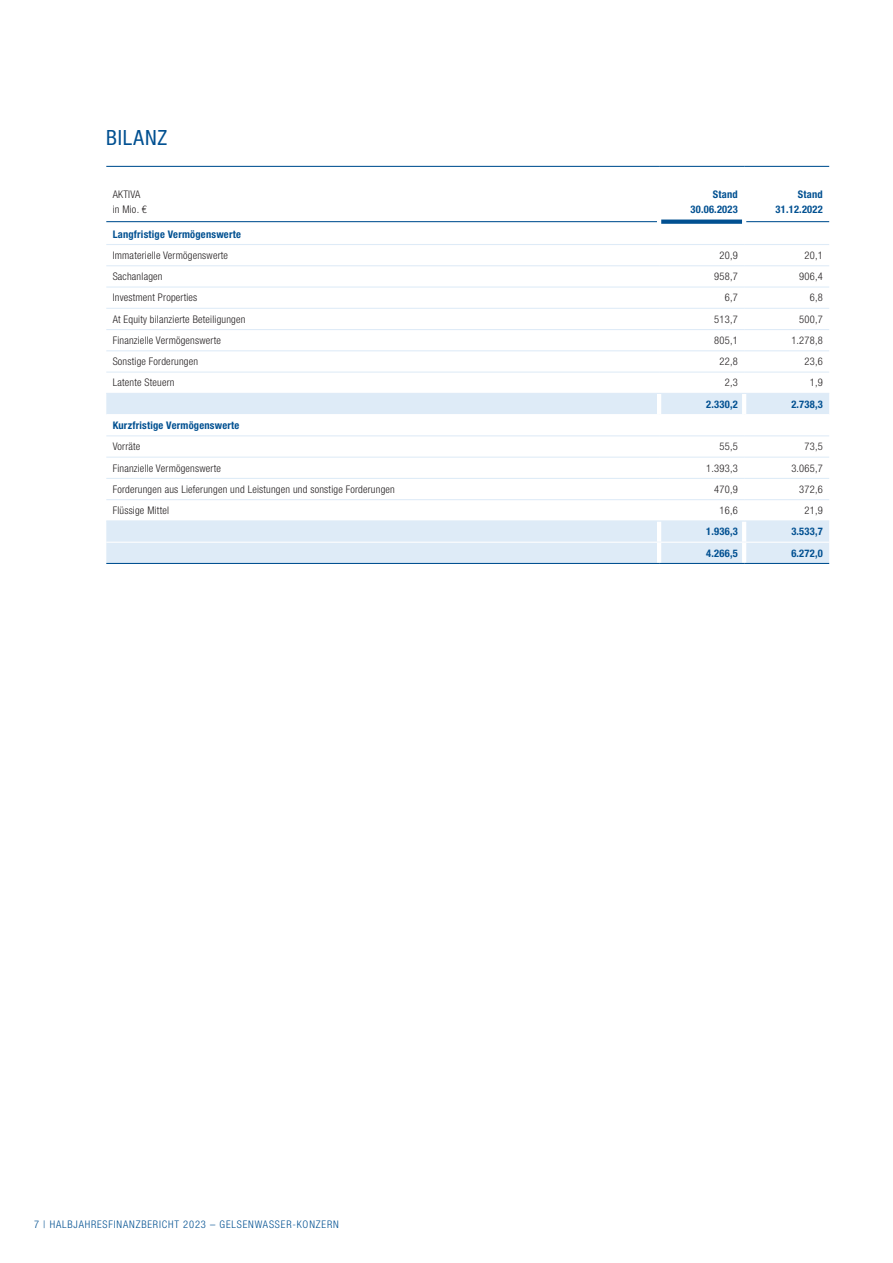
<style>
.page{position:relative;width:893px;height:1263px;background:#fff}
.page>*{position:absolute;margin:0;border:0;box-sizing:border-box;transform-origin:0 0}
.t1{font:condensed 21px "Helvetica Neue LT Pro";letter-spacing:.03em;color:#015091}
.t2{font:300 condensed 10.5px/15px "Helvetica Neue LT Pro";letter-spacing:.02em;color:#231f20}
.t3{font:700 condensed 10.5px/15px "Helvetica Neue LT Pro";letter-spacing:.02em;color:#015091;text-align:right}
.t4{font:300 condensed 10.5px "Helvetica Neue LT Pro";letter-spacing:.08em;color:#015091}
</style>
<div class="page">
<svg style="left:106px;top:394px;width:723px;height:169px"></svg>
<hr style="left:657px;top:394px;width:4px;height:20px;background:#fff">
<hr style="left:742px;top:394px;width:4px;height:20px;background:#fff">
<hr style="left:657px;top:415px;width:4px;height:20px;background:#fff">
<hr style="left:742px;top:415px;width:4px;height:20px;background:#fff">
<hr style="left:657px;top:436px;width:4px;height:21px;background:#fff">
<hr style="left:742px;top:436px;width:4px;height:21px;background:#fff">
<hr style="left:657px;top:458px;width:4px;height:20px;background:#fff">
<hr style="left:742px;top:458px;width:4px;height:20px;background:#fff">
<hr style="left:657px;top:479px;width:4px;height:20px;background:#fff">
<hr style="left:742px;top:479px;width:4px;height:20px;background:#fff">
<hr style="left:657px;top:500px;width:4px;height:20px;background:#fff">
<hr style="left:742px;top:500px;width:4px;height:20px;background:#fff">
<hr style="left:657px;top:521px;width:4px;height:21px;background:#fff">
<hr style="left:742px;top:521px;width:4px;height:21px;background:#fff">
<hr style="left:657px;top:543px;width:4px;height:20px;background:#fff">
<hr style="left:742px;top:543px;width:4px;height:20px;background:#fff">
<hr style="left:106px;top:244px;width:553px;height:1px;background:#deebf7">
<hr style="left:659px;top:244px;width:85px;height:1px;background:#deebf7">
<hr style="left:744px;top:244px;width:85px;height:1px;background:#deebf7">
<hr style="left:106px;top:265px;width:553px;height:1px;background:#deebf7">
<hr style="left:659px;top:265px;width:85px;height:1px;background:#deebf7">
<hr style="left:744px;top:265px;width:85px;height:1px;background:#deebf7">
<hr style="left:106px;top:286px;width:553px;height:2px;background:#deebf7">
<hr style="left:659px;top:286px;width:85px;height:2px;background:#deebf7">
<hr style="left:744px;top:286px;width:85px;height:2px;background:#deebf7">
<hr style="left:106px;top:308px;width:553px;height:1px;background:#deebf7">
<hr style="left:659px;top:308px;width:85px;height:1px;background:#deebf7">
<hr style="left:744px;top:308px;width:85px;height:1px;background:#deebf7">
<hr style="left:106px;top:329px;width:553px;height:1px;background:#deebf7">
<hr style="left:659px;top:329px;width:85px;height:1px;background:#deebf7">
<hr style="left:744px;top:329px;width:85px;height:1px;background:#deebf7">
<hr style="left:106px;top:350px;width:553px;height:1px;background:#deebf7">
<hr style="left:659px;top:350px;width:85px;height:1px;background:#deebf7">
<hr style="left:744px;top:350px;width:85px;height:1px;background:#deebf7">
<hr style="left:106px;top:372px;width:553px;height:1px;background:#deebf7">
<hr style="left:659px;top:372px;width:85px;height:1px;background:#deebf7">
<hr style="left:744px;top:372px;width:85px;height:1px;background:#deebf7">
<hr style="left:106px;top:393px;width:553px;height:1px;background:#deebf7">
<hr style="left:659px;top:393px;width:85px;height:1px;background:#deebf7">
<hr style="left:744px;top:393px;width:85px;height:1px;background:#deebf7">
<hr style="left:106px;top:435px;width:553px;height:1px;background:#deebf7">
<hr style="left:659px;top:435px;width:85px;height:1px;background:#deebf7">
<hr style="left:744px;top:435px;width:85px;height:1px;background:#deebf7">
<hr style="left:106px;top:457px;width:553px;height:1px;background:#deebf7">
<hr style="left:659px;top:457px;width:85px;height:1px;background:#deebf7">
<hr style="left:744px;top:457px;width:85px;height:1px;background:#deebf7">
<hr style="left:106px;top:478px;width:553px;height:1px;background:#deebf7">
<hr style="left:659px;top:478px;width:85px;height:1px;background:#deebf7">
<hr style="left:744px;top:478px;width:85px;height:1px;background:#deebf7">
<hr style="left:106px;top:499px;width:553px;height:1px;background:#deebf7">
<hr style="left:659px;top:499px;width:85px;height:1px;background:#deebf7">
<hr style="left:744px;top:499px;width:85px;height:1px;background:#deebf7">
<hr style="left:106px;top:520px;width:553px;height:1px;background:#deebf7">
<hr style="left:659px;top:520px;width:85px;height:1px;background:#deebf7">
<hr style="left:744px;top:520px;width:85px;height:1px;background:#deebf7">
<hr style="left:106px;top:166px;width:553px;height:1px;background:#015091">
<hr style="left:659px;top:166px;width:85px;height:1px;background:#015091">
<hr style="left:744px;top:166px;width:85px;height:1px;background:#015091">
<hr style="left:106px;top:221px;width:551px;height:1px;background:#015091">
<hr style="left:106px;top:542px;width:553px;height:1px;background:#fff">
<hr style="left:659px;top:542px;width:85px;height:1px;background:#fff">
<hr style="left:744px;top:542px;width:85px;height:1px;background:#fff">
<hr style="left:106px;top:414px;width:553px;height:1px;background:#fff">
<hr style="left:659px;top:414px;width:85px;height:1px;background:#fff">
<hr style="left:744px;top:414px;width:85px;height:1px;background:#fff">
<svg style="left:661px;top:220px;width:81px;height:4px"></svg>
<hr style="left:746px;top:221px;width:83px;height:1px;background:#015091">
<hr style="left:106px;top:563px;width:553px;height:1px;background:#015091">
<hr style="left:659px;top:563px;width:85px;height:1px;background:#015091">
<hr style="left:744px;top:563px;width:85px;height:1px;background:#015091">
<h1 class="t1" style="left:106px;top:125px;width:62px">BILANZ</h1>
<p class="t2" style="left:113px;top:186px;width:36px">AKTIVA in Mio. €</p>
<p class="t3" style="left:690px;top:187px;width:49px">Stand<br>30.06.2023</p>
<p class="t3" style="left:776px;top:187px;width:49px">Stand<br>31.12.2022</p>
<p class="t3" style="left:113px;top:226px;width:130px">Langfristige Vermögenswerte</p>
<p class="t2" style="left:113px;top:248px;width:117px">Immaterielle Vermögenswerte</p>
<p class="t2" style="left:719px;top:248px;width:20px">20,9</p>
<p class="t2" style="left:804px;top:248px;width:20px">20,1</p>
<p class="t2" style="left:113px;top:269px;width:51px">Sachanlagen</p>
<p class="t2" style="left:714px;top:269px;width:25px">958,7</p>
<p class="t2" style="left:799px;top:269px;width:25px">906,4</p>
<p class="t2" style="left:113px;top:290px;width:86px">Investment Properties</p>
<p class="t2" style="left:725px;top:290px;width:15px">6,7</p>
<p class="t2" style="left:810px;top:290px;width:15px">6,8</p>
<p class="t2" style="left:113px;top:311px;width:134px">At Equity bilanzierte Beteiligungen</p>
<p class="t2" style="left:714px;top:311px;width:25px">513,7</p>
<p class="t2" style="left:799px;top:311px;width:25px">500,7</p>
<p class="t2" style="left:113px;top:333px;width:110px">Finanzielle Vermögenswerte</p>
<p class="t2" style="left:714px;top:333px;width:25px">805,1</p>
<p class="t2" style="left:791px;top:333px;width:33px">1.278,8</p>
<p class="t2" style="left:113px;top:354px;width:87px">Sonstige Forderungen</p>
<p class="t2" style="left:719px;top:354px;width:20px">22,8</p>
<p class="t2" style="left:804px;top:354px;width:20px">23,6</p>
<p class="t2" style="left:113px;top:375px;width:63px">Latente Steuern</p>
<p class="t2" style="left:725px;top:375px;width:15px">2,3</p>
<p class="t2" style="left:810px;top:375px;width:15px">1,9</p>
<p class="t3" style="left:706px;top:397px;width:33px">2.330,2</p>
<p class="t3" style="left:791px;top:397px;width:33px">2.738,3</p>
<p class="t3" style="left:113px;top:418px;width:128px">Kurzfristige Vermögenswerte</p>
<p class="t2" style="left:113px;top:439px;width:29px">Vorräte</p>
<p class="t2" style="left:719px;top:439px;width:20px">55,5</p>
<p class="t2" style="left:804px;top:439px;width:20px">73,5</p>
<p class="t2" style="left:113px;top:460px;width:110px">Finanzielle Vermögenswerte</p>
<p class="t2" style="left:706px;top:460px;width:33px">1.393,3</p>
<p class="t2" style="left:791px;top:460px;width:33px">3.065,7</p>
<p class="t2" style="left:113px;top:482px;width:284px">Forderungen aus Lieferungen und Leistungen und sonstige Forderungen</p>
<p class="t2" style="left:714px;top:482px;width:25px">470,9</p>
<p class="t2" style="left:799px;top:482px;width:25px">372,6</p>
<p class="t2" style="left:113px;top:503px;width:58px">Flüssige Mittel</p>
<p class="t2" style="left:719px;top:503px;width:20px">16,6</p>
<p class="t2" style="left:804px;top:503px;width:20px">21,9</p>
<p class="t3" style="left:706px;top:524px;width:33px">1.936,3</p>
<p class="t3" style="left:791px;top:524px;width:33px">3.533,7</p>
<p class="t3" style="left:706px;top:545px;width:33px">4.266,5</p>
<p class="t3" style="left:791px;top:545px;width:33px">6.272,0</p>
<p class="t4" style="left:34px;top:1218px;width:306px">7 | HALBJAHRESFINANZBERICHT 2023 – GELSENWASSER-KONZERN</p>
</div>
